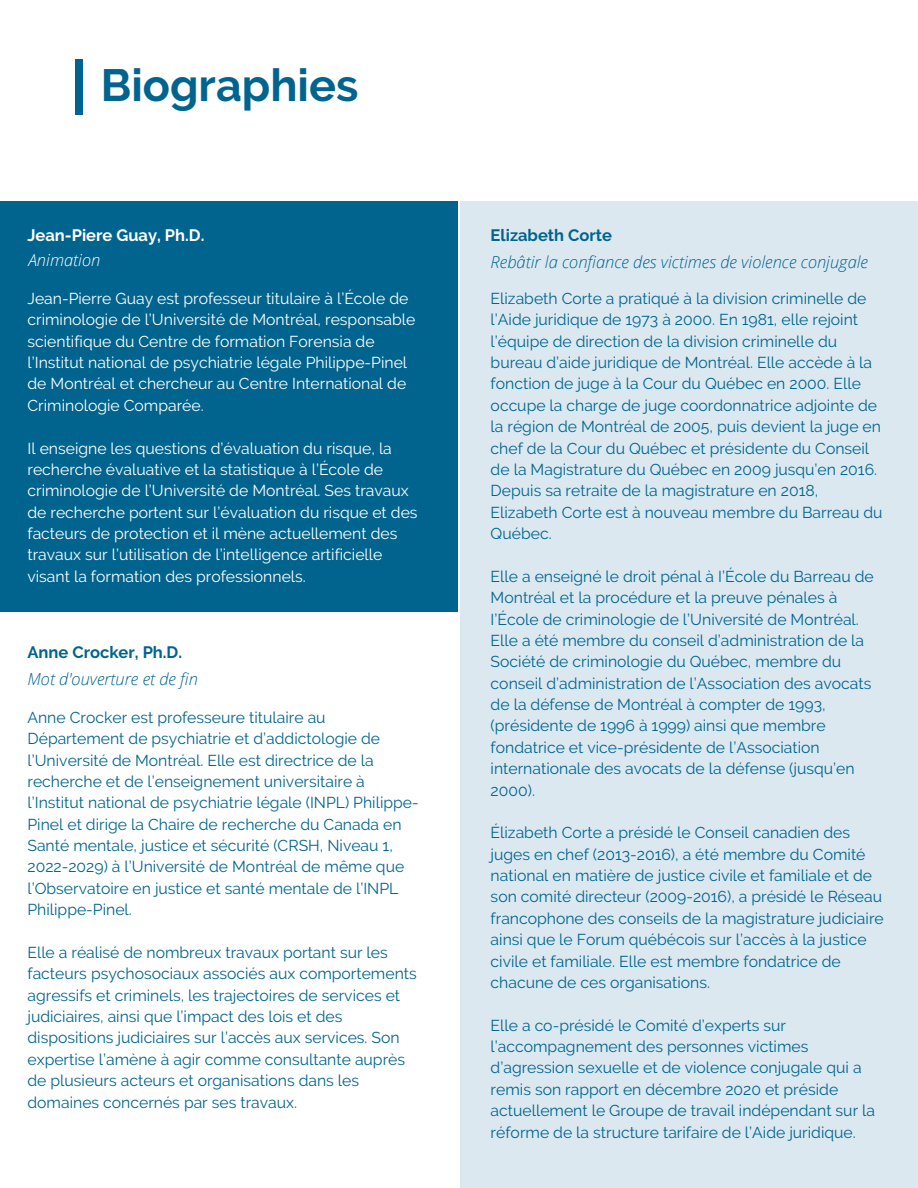
<style>
.page{position:relative;width:918px;height:1188px;background:#fff}
.page>*{position:absolute;margin:0;border:0;box-sizing:border-box;transform-origin:0 0}
.t1{font:700 45px "Raleway";color:#00648e}
.t2{font:italic 300 16.5px "Open Sans";color:#00648e}
.t3{font:700 16.5px "Raleway";color:#00648e}
.t4{font:700 16.5px "Raleway";color:#fff}
.t5{font:italic 300 16.5px "Open Sans";color:#fff}
.t6{font:15.75px/21.3px "Raleway";color:#00648e}
.t7{font:15.75px/21.3px "Raleway";color:#fff}
</style>
<div class="page">
<div style="left:0;top:201px;width:458px;height:411px;background:#00648e"></div>
<div style="left:460px;top:201px;width:458px;height:987px;background:#dbe8f0"></div>
<div style="left:75px;top:60px;width:8px;height:54px;background:#00648e"></div>
<h1 class="t1" style="left:101px;top:59px;width:259px">Biographies</h1>
<p class="t4" style="left:27px;top:225px;width:178px">Jean-Piere Guay, Ph.D.</p>
<p class="t3" style="left:491px;top:225px;width:123px">Elizabeth Corte</p>
<p class="t5" style="left:28px;top:248px;width:73px">Animation</p>
<p class="t2" style="left:491px;top:250px;width:379px">Rebâtir la confiance des victimes de violence conjugale</p>
<p class="t7" style="left:27px;top:288px;width:389px">Jean-Pierre Guay est professeur titulaire à l’École de criminologie de l’Université de Montréal, responsable scientifique du Centre de formation Forensia de l’Institut national de psychiatrie légale Philippe-Pinel de Montréal et chercheur au Centre International de Criminologie Comparée.</p>
<p class="t7" style="left:27px;top:437px;width:392px">Il enseigne les questions d’évaluation du risque, la recherche évaluative et la statistique à l’École de criminologie de l’Université de Montréal. Ses travaux de recherche portent sur l’évaluation du risque et des facteurs de protection et il mène actuellement des travaux sur l’utilisation de l’intelligence artificielle visant la formation des professionnels.</p>
<p class="t3" style="left:27px;top:642px;width:156px">Anne Crocker, Ph.D.</p>
<p class="t2" style="left:27px;top:667px;width:172px">Mot d'ouverture et de fin</p>
<p class="t6" style="left:27px;top:707px;width:393px">Anne Crocker est professeure titulaire au Département de psychiatrie et d’addictologie de l’Université de Montréal. Elle est directrice de la recherche et de l’enseignement universitaire à l’Institut national de psychiatrie légale (INPL) Philippe-Pinel et dirige la Chaire de recherche du Canada en Santé mentale, justice et sécurité (CRSH, Niveau 1, 2022-2029) à l’Université de Montréal de même que l’Observatoire en justice et santé mentale de l’INPL Philippe-Pinel.</p>
<p class="t6" style="left:27px;top:942px;width:391px">Elle a réalisé de nombreux travaux portant sur les facteurs psychosociaux associés aux comportements agressifs et criminels, les trajectoires de services et judiciaires, ainsi que l’impact des lois et des dispositions judiciaires sur l’accès aux services. Son expertise l’amène à agir comme consultante auprès de plusieurs acteurs et organisations dans les domaines concernés par ses travaux.</p>
<p class="t6" style="left:491px;top:288px;width:393px">Elizabeth Corte a pratiqué à la division criminelle de l’Aide juridique de 1973 à 2000. En 1981, elle rejoint l’équipe de direction de la division criminelle du bureau d’aide juridique de Montréal. Elle accède à la fonction de juge à la Cour du Québec en 2000. Elle occupe la charge de juge coordonnatrice adjointe de la région de Montréal de 2005, puis devient la juge en chef de la Cour du Québec et présidente du Conseil de la Magistrature du Québec en 2009 jusqu’en 2016.<br>Depuis sa retraite de la magistrature en 2018, Elizabeth Corte est à nouveau membre du Barreau du Québec.</p>
<p class="t6" style="left:491px;top:566px;width:385px">Elle a enseigné le droit pénal à I’École du Barreau de Montréal et la procédure et la preuve pénales à I’École de criminologie de l’Université de Montréal.<br>Elle a été membre du conseil d’administration de la Société de criminologie du Québec, membre du conseil d’administration de l’Association des avocats de la défense de Montréal à compter de 1993, (présidente de 1996 à 1999) ainsi que membre fondatrice et vice-présidente de l’Association internationale des avocats de la défense (jusqu’en 2000).</p>
<p class="t6" style="left:491px;top:822px;width:395px">Élizabeth Corte a présidé le Conseil canadien des juges en chef (2013-2016), a été membre du Comité national en matière de justice civile et familiale et de son comité directeur (2009-2016), a présidé le Réseau francophone des conseils de la magistrature judiciaire ainsi que le Forum québécois sur l’accès à la justice civile et familiale. Elle est membre fondatrice de chacune de ces organisations.</p>
<p class="t6" style="left:491px;top:1015px;width:386px">Elle a co-présidé le Comité d’experts sur l’accompagnement des personnes victimes d’agression sexuelle et de violence conjugale qui a remis son rapport en décembre 2020 et préside actuellement le Groupe de travail indépendant sur la réforme de la structure tarifaire de l’Aide juridique.</p>
</div>
